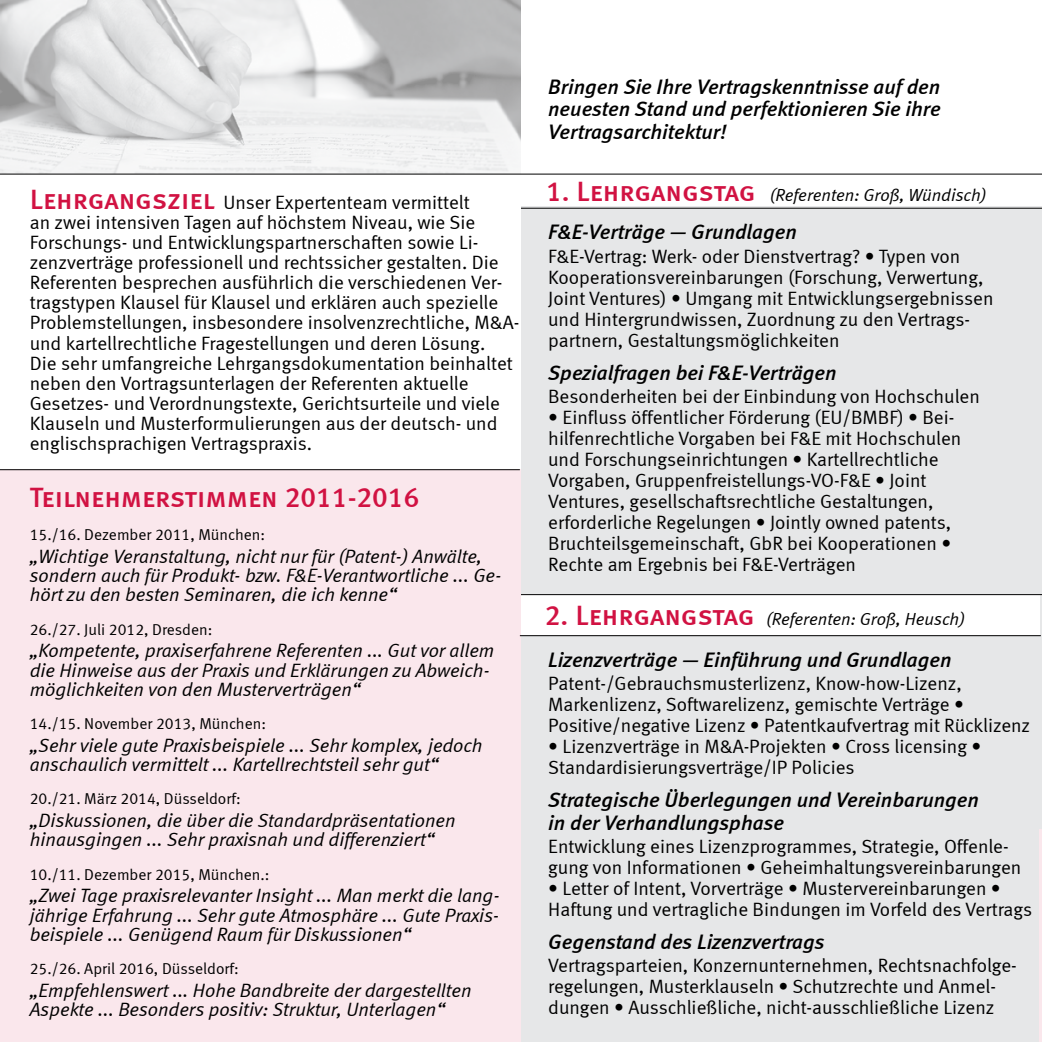
<style>
.page{position:relative;width:1042px;height:1042px;background:#fff}
.page>*{position:absolute;margin:0;border:0;box-sizing:border-box;transform-origin:0 0}
.t1{font:28px "Meta Medium LF Caps";color:#d11242}
.t2{font:italic 21px/22.8px "Meta Medium LF";color:#000;text-align:justify}
.t3{font:19.25px/21px "Meta Normal LF";color:#000}
.t4{font:italic 19.25px/19.2px "Meta Normal LF";color:#000}
.t5{font:italic 17.5px "Meta Normal LF";color:#000}
.t6{font:15.75px "Meta Normal LF";color:#000}
.s1{font-family:"Meta Medium LF Caps";font-size:28px;color:#d11242}
.s2{font-family:"Meta Medium LF Caps";font-style:normal;font-size:28px;color:#d11242}
</style>
<div class="page">
<div style="left:521px;top:635px;width:521px;height:407px;background:#e6e7e8"></div>
<hr style="left:1040px;top:208px;width:2px;height:692px;background:#e6e7e8">
<hr style="left:1039px;top:830px;width:3px;height:212px;background:#fae7ec">
<div style="left:521px;top:206px;width:521px;height:388px;background:#e6e7e8"></div>
<div style="left:0;top:469px;width:521px;height:573px;background:#fae7ec"></div>
<hr style="left:0;top:469px;width:520px;height:1px;background:#000">
<img style="left:0;top:0;width:520px;height:173px">
<hr style="left:521px;top:208px;width:521px;height:1px;background:#000">
<hr style="left:0;top:174px;width:1042px;height:1px;background:#000">
<hr style="left:521px;top:594px;width:521px;height:1px;background:#000">
<hr style="left:520px;top:635px;width:521px;height:1px;background:#000">
<p class="t3" style="left:30px;top:192px;width:491px;line-height:20.1px"><span class="s1">Lehrgangsziel</span> Unser Expertenteam vermittelt<br>an zwei intensiven Tagen auf höchstem Niveau, wie Sie Forschungs- und Entwicklungspartnerschaften sowie Li&shy;zenzverträge professionell und rechtssicher gestalten. Die Referenten besprechen ausführlich die verschiedenen Ver&shy;tragstypen Klausel für Klausel und erklären auch spezielle Problemstellungen, insbesondere insolvenzrechtliche, M&amp;A&shy;und kartellrechtliche Fragestellungen und deren Lösung.<br>Die sehr umfangreiche Lehrgangsdokumentation beinhaltet neben den Vortragsunterlagen der Referenten aktuelle Gesetzes- und Verordnungstexte, Gerichtsurteile und viele Klauseln und Musterformulierungen aus der deutsch- und englischsprachigen Vertragspraxis.</p>
<h1 class="t1" style="left:30px;top:481px;width:391px">Teilnehmerstimmen 2011-2016</h1>
<p class="t6" style="left:30px;top:525px;width:237px">15./16. Dezember 2011, München:</p>
<p class="t4" style="left:30px;top:546px;width:473px">„Wichtige Veranstaltung, nicht nur für (Patent-) Anwälte, sondern auch für Produkt- bzw. F&amp;E-Verantwortliche ... Ge&shy;hört zu den besten Seminaren, die ich kenne“</p>
<p class="t6" style="left:30px;top:620px;width:184px">26./27. Juli 2012, Dresden:</p>
<p class="t4" style="left:30px;top:641px;width:466px">„Kompetente, praxiserfahrene Referenten ... Gut vor allem die Hinweise aus der Praxis und Erklärungen zu Abweich&shy;möglichkeiten von den Musterverträgen“</p>
<p class="t6" style="left:30px;top:714px;width:238px">14./15. November 2013, München:</p>
<p class="t4" style="left:30px;top:735px;width:454px">„Sehr viele gute Praxisbeispiele ... Sehr komplex, jedoch anschaulich vermittelt ... Kartellrechtsteil sehr gut“</p>
<p class="t6" style="left:30px;top:790px;width:212px">20./21. März 2014, Düsseldorf:</p>
<p class="t4" style="left:30px;top:810px;width:427px">„Diskussionen, die über die Standardpräsentationen hinausgingen ... Sehr praxisnah und differenziert“</p>
<p class="t6" style="left:30px;top:865px;width:241px">10./11. Dezember 2015, München.:</p>
<p class="t4" style="left:30px;top:886px;width:471px;text-align:justify">„Zwei Tage praxisrelevanter Insight ... Man merkt die lang&shy;jährige Erfahrung ... Sehr gute Atmosphäre ... Gute Praxis&shy;beispiele ... Genügend Raum für Diskussionen“</p>
<p class="t6" style="left:30px;top:959px;width:211px">25./26. April 2016, Düsseldorf:</p>
<p class="t4" style="left:30px;top:980px;width:443px">„Empfehlenswert ... Hohe Bandbreite der dargestellten<br>Aspekte ... Besonders positiv: Struktur, Unterlagen“</p>
<p class="t2" style="left:548px;top:75px;width:394px">Bringen Sie Ihre Vertragskenntnisse auf den neuesten Stand und perfektionieren Sie ihre Vertragsarchitektur!</p>
<p class="t5" style="left:546px;top:185px;width:442px"><span class="s2">1. Lehrgangstag</span> (Referenten: Groß, Wündisch)</p>
<p class="t2" style="left:548px;top:220px;width:250px">F&amp;E-Verträge — Grundlagen</p>
<p class="t3" style="left:548px;top:245px;width:447px">F&amp;E-Vertrag: Werk- oder Dienstvertrag? • Typen von Kooperationsvereinbarungen (Forschung, Verwertung, Joint Ventures) • Umgang mit Entwicklungsergebnissen und Hintergrundwissen, Zuordnung zu den Vertrags&shy;partnern, Gestaltungsmöglichkeiten</p>
<p class="t2" style="left:548px;top:361px;width:290px">Spezialfragen bei F&amp;E-Verträgen</p>
<p class="t3" style="left:548px;top:386px;width:433px">Besonderheiten bei der Einbindung von Hochschulen</p>
<p class="t3" style="left:548px;top:407px;width:415px">• Einfluss öffentlicher Förderung (EU/BMBF) • Bei&shy;hilfenrechtliche Vorgaben bei F&amp;E mit Hochschulen und Forschungseinrichtungen • Kartellrechtliche Vorgaben, Gruppenfreistellungs-VO-F&amp;E • Joint Ventures, gesellschaftsrechtliche Gestaltungen, erforderliche Regelungen • Jointly owned patents, Bruchteilsgemeinschaft, GbR bei Kooperationen • Rechte am Ergebnis bei F&amp;E-Verträgen</p>
<p class="t5" style="left:545px;top:609px;width:421px"><span class="s2">2. Lehrgangstag</span> (Referenten: Groß, Heusch)</p>
<p class="t2" style="left:548px;top:648px;width:405px">Lizenzverträge — Einführung und Grundlagen</p>
<p class="t3" style="left:548px;top:673px;width:483px">Patent-/Gebrauchsmusterlizenz, Know-how-Lizenz,<br>Markenlizenz, Softwarelizenz, gemischte Verträge •<br>Positive/negative Lizenz • Patentkaufvertrag mit Rücklizenz</p>
<p class="t3" style="left:548px;top:736px;width:434px">• Lizenzverträge in M&amp;A-Projekten • Cross licensing •<br>Standardisierungsverträge/IP Policies</p>
<p class="t2" style="left:548px;top:788px;width:432px">Strategische Überlegungen und Vereinbarungen in der Verhandlungsphase</p>
<p class="t3" style="left:548px;top:836px;width:475px">Entwicklung eines Lizenzprogrammes, Strategie, Offenle&shy;gung von Informationen • Geheimhaltungsvereinbarungen</p>
<p class="t3" style="left:548px;top:878px;width:485px">• Letter of Intent, Vorverträge • Mustervereinbarungen •<br>Haftung und vertragliche Bindungen im Vorfeld des Vertrags</p>
<p class="t2" style="left:548px;top:930px;width:278px">Gegenstand des Lizenzvertrags</p>
<p class="t3" style="left:548px;top:955px;width:470px">Vertragsparteien, Konzernunternehmen, Rechtsnachfolge&shy;regelungen, Musterklauseln • Schutzrechte und Anmel&shy;dungen • Ausschließliche, nicht-ausschließliche Lizenz</p>
</div>
